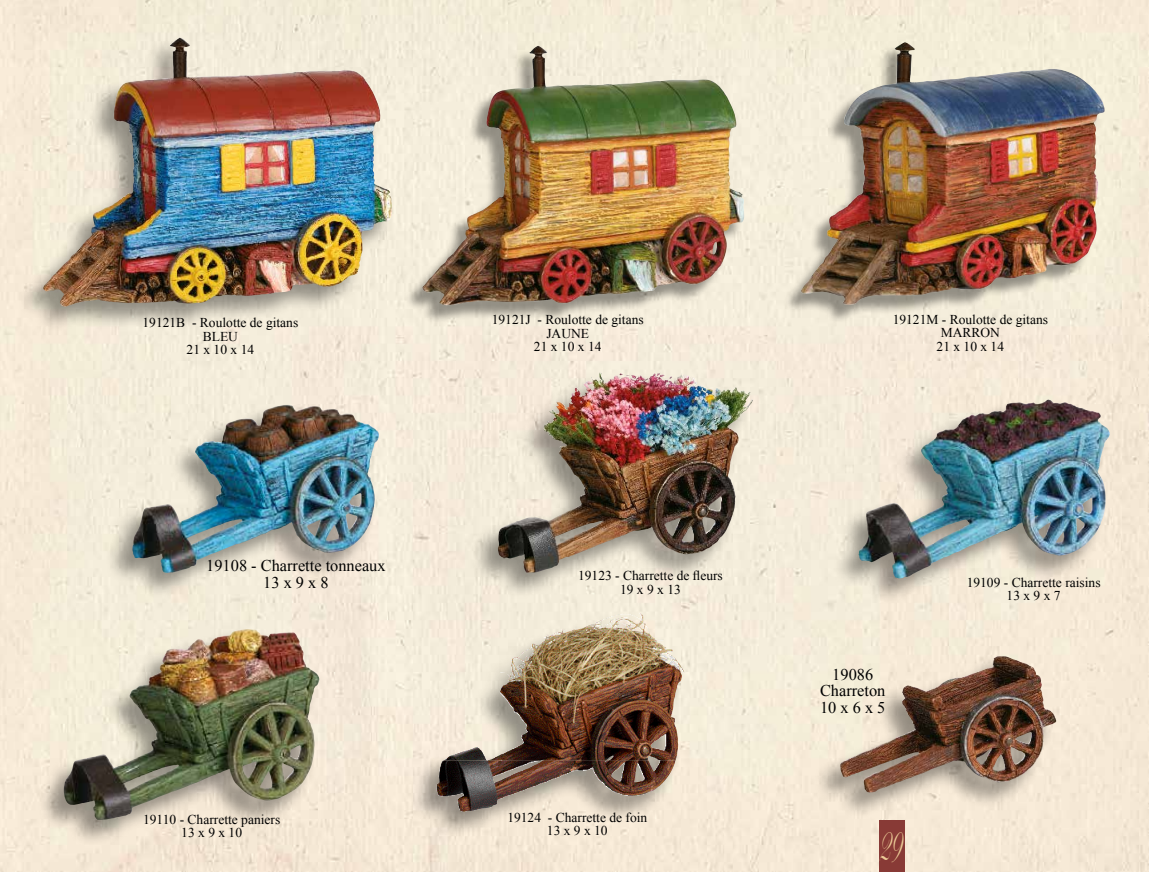
<style>
.page{position:relative;width:1149px;height:872px;background:#fff}
.page>*{position:absolute;margin:0;border:0;box-sizing:border-box;transform-origin:0 0}
.t1{font:52.5px "Edwardian Script ITC";color:#eccb97;scale:.45 1}
.t2{font:16.35px/16.4px "Times New Roman";color:#000;text-align:center}
.t3{font:13.5px/13.5px "Times New Roman";color:#000;text-align:center}
</style>
<div class="page">
<div style="left:0;top:0;width:1148px;height:872px;background:#f5ebd8"></div>
<div style="left:106px;top:404px;width:273px;height:195px;background:#000;opacity:.4"></div>
<img style="left:132px;top:408px;width:138px;height:165px">
<div style="left:832px;top:399px;width:277px;height:206px;background:#000;opacity:.4"></div>
<img style="left:858px;top:401px;width:187px;height:178px">
<div style="left:37px;top:628px;width:283px;height:218px;background:#000;opacity:.4"></div>
<img style="left:64px;top:630px;width:176px;height:190px">
<div style="left:17px;top:37px;width:376px;height:296px;background:#000;opacity:.4"></div>
<img style="left:43px;top:41px;width:133px;height:266px">
<div style="left:471px;top:373px;width:281px;height:226px;background:#000;opacity:.4"></div>
<img style="left:564px;top:372px;width:37px;height:37px">
<div style="left:410px;top:613px;width:273px;height:225px;background:#000;opacity:.4"></div>
<img style="left:552px;top:613px;width:89px;height:21px">
<img style="left:499px;top:681px;width:28px;height:66px">
<img style="left:492px;top:760px;width:167px;height:22px">
<div style="left:813px;top:655px;width:243px;height:163px;background:#000;opacity:.4"></div>
<img style="left:839px;top:656px;width:164px;height:136px">
<div style="left:404px;top:49px;width:337px;height:274px;background:#000;opacity:.4"></div>
<img style="left:422px;top:48px;width:322px;height:259px">
<div style="left:782px;top:45px;width:319px;height:278px;background:#000;opacity:.4"></div>
<img style="left:800px;top:49px;width:305px;height:256px">
<div style="left:878px;top:820px;width:26px;height:52px;background:#883a36"></div>
<p class="t3" style="left:142px;top:316px;width:157px">19121B - Roulotte de gitans<br>BLEU<br>21 x 10 x 14</p>
<p class="t2" style="left:206px;top:557px;width:181px">19108 - Charrette tonneaux<br>13 x 9 x 8</p>
<p class="t3" style="left:143px;top:812px;width:139px">19110 - Charrette paniers<br>13 x 9 x 10</p>
<p class="t3" style="left:491px;top:313px;width:153px">19121J - Roulotte de gitans<br>JAUNE<br>21 x 10 x 14</p>
<p class="t3" style="left:892px;top:312px;width:157px">19121M - Roulotte de gitans<br>MARRON<br>21 x 10 x 14</p>
<p class="t3" style="left:578px;top:569px;width:146px">19123 - Charrette de fleurs<br>19 x 9 x 13</p>
<p class="t3" style="left:507px;top:810px;width:141px">19124 - Charrette de foin<br>13 x 9 x 10</p>
<p class="t2" style="left:819px;top:666px;width:67px">19086<br>Charreton<br>10 x 6 x 5</p>
<h1 class="t1" style="left:877px;top:815px;width:52px">29</h1>
<p class="t3" style="left:966px;top:575px;width:135px">19109 - Charrette raisins<br>13 x 9 x 7</p>
</div>
